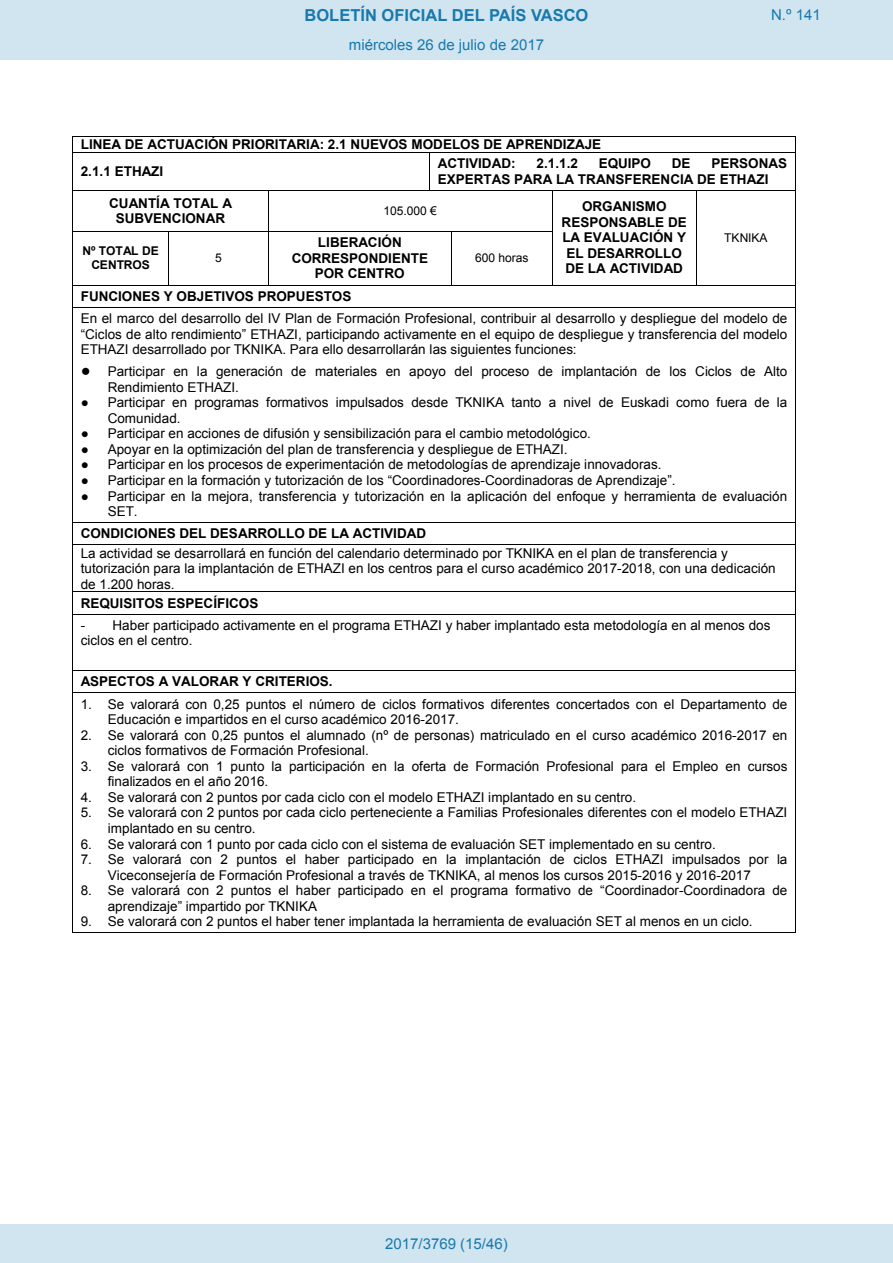
<style>
.page{position:relative;width:893px;height:1263px;background:#fff}
.page>*{position:absolute;margin:0;border:0;box-sizing:border-box;transform-origin:0 0}
.t1{font:700 16.5px "Arial";color:#1879ad}
.Paginacion_Centro{font:15px "Arial";color:#1879ad}
.t2{font:13.5px/15.5px "Arial";letter-spacing:.005em;color:#000}
.t3{font:700 13.5px/15.5px "Arial";color:#000;text-align:center}
.t4{font:12px "Arial";letter-spacing:-.005em;color:#000}
.t5{font:700 12px/13.8px "Arial";letter-spacing:-.005em;color:#000;text-align:center}
.s1{font-weight:700}
.s2{font-size:16.5px}
.s3{font-style:inherit}
</style>
<div class="page">
<hr style="left:73px;top:136px;width:722px;height:1px;background:#000">
<svg style="left:72px;top:136px;width:1px;height:17px"></svg>
<hr style="left:73px;top:152px;width:356px;height:1px;background:#000">
<hr style="left:430px;top:152px;width:365px;height:1px;background:#000">
<svg style="left:795px;top:136px;width:1px;height:17px"></svg>
<hr style="left:72px;top:153px;width:1px;height:37px;background:#000">
<hr style="left:429px;top:153px;width:1px;height:37px;background:#000">
<hr style="left:795px;top:153px;width:1px;height:37px;background:#000">
<hr style="left:73px;top:190px;width:195px;height:1px;background:#000">
<hr style="left:269px;top:190px;width:160px;height:1px;background:#000">
<hr style="left:430px;top:190px;width:122px;height:1px;background:#000">
<hr style="left:553px;top:190px;width:143px;height:1px;background:#000">
<hr style="left:697px;top:190px;width:98px;height:1px;background:#000">
<hr style="left:72px;top:191px;width:1px;height:40px;background:#000">
<hr style="left:268px;top:191px;width:1px;height:40px;background:#000">
<hr style="left:552px;top:191px;width:1px;height:40px;background:#000">
<hr style="left:696px;top:191px;width:1px;height:40px;background:#000">
<hr style="left:795px;top:191px;width:1px;height:40px;background:#000">
<hr style="left:73px;top:231px;width:95px;height:1px;background:#000">
<hr style="left:169px;top:231px;width:99px;height:1px;background:#000">
<hr style="left:269px;top:231px;width:182px;height:1px;background:#000">
<hr style="left:452px;top:231px;width:100px;height:1px;background:#000">
<hr style="left:72px;top:232px;width:1px;height:53px;background:#000">
<hr style="left:168px;top:232px;width:1px;height:53px;background:#000">
<hr style="left:268px;top:232px;width:1px;height:53px;background:#000">
<hr style="left:451px;top:232px;width:1px;height:53px;background:#000">
<hr style="left:552px;top:232px;width:1px;height:53px;background:#000">
<hr style="left:696px;top:232px;width:1px;height:53px;background:#000">
<hr style="left:795px;top:232px;width:1px;height:53px;background:#000">
<hr style="left:73px;top:285px;width:95px;height:1px;background:#000">
<hr style="left:169px;top:285px;width:99px;height:1px;background:#000">
<hr style="left:269px;top:285px;width:182px;height:1px;background:#000">
<hr style="left:452px;top:285px;width:100px;height:1px;background:#000">
<hr style="left:553px;top:285px;width:143px;height:1px;background:#000">
<hr style="left:697px;top:285px;width:98px;height:1px;background:#000">
<svg style="left:72px;top:285px;width:1px;height:23px"></svg>
<hr style="left:73px;top:307px;width:722px;height:1px;background:#000">
<svg style="left:795px;top:285px;width:1px;height:23px"></svg>
<hr style="left:72px;top:308px;width:1px;height:214px;background:#000">
<hr style="left:795px;top:308px;width:1px;height:214px;background:#000">
<hr style="left:73px;top:522px;width:722px;height:1px;background:#000">
<svg style="left:72px;top:522px;width:1px;height:23px"></svg>
<hr style="left:73px;top:544px;width:722px;height:1px;background:#000">
<svg style="left:795px;top:522px;width:1px;height:23px"></svg>
<hr style="left:72px;top:545px;width:1px;height:46px;background:#000">
<hr style="left:795px;top:545px;width:1px;height:46px;background:#000">
<hr style="left:73px;top:591px;width:722px;height:1px;background:#000">
<svg style="left:72px;top:591px;width:1px;height:23px"></svg>
<hr style="left:73px;top:614px;width:722px;height:1px;background:#000">
<svg style="left:795px;top:591px;width:1px;height:23px"></svg>
<hr style="left:72px;top:614px;width:1px;height:56px;background:#000">
<hr style="left:795px;top:614px;width:1px;height:56px;background:#000">
<hr style="left:73px;top:670px;width:722px;height:1px;background:#000">
<svg style="left:72px;top:670px;width:1px;height:23px"></svg>
<hr style="left:73px;top:692px;width:722px;height:1px;background:#000">
<svg style="left:795px;top:670px;width:1px;height:23px"></svg>
<hr style="left:72px;top:693px;width:1px;height:239px;background:#000">
<hr style="left:73px;top:932px;width:722px;height:1px;background:#000">
<hr style="left:795px;top:693px;width:1px;height:239px;background:#000">
<div style="left:0;top:0;width:893px;height:60px;background:#d0e5f0"></div>
<div style="left:0;top:1225px;width:893px;height:38px;background:#d0e5f0"></div>
<p class="t1" style="left:305px;top:4px;width:285px">BOLETÍN OFICIAL DEL PAÍS VASCO</p>
<p class="Paginacion_Centro" style="left:771px;top:5px;width:51px">N.º 141</p>
<p class="Paginacion_Centro" style="left:349px;top:35px;width:197px">miércoles 26 de julio de 2017</p>
<p class="t3" style="left:81px;top:131px;width:522px;line-height:27px;text-align:left">LINEA DE ACTUACIÓN PRIORITARIA: 2.1 NUEVOS MODELOS DE APRENDIZAJE<br>2.1.1 ETHAZI</p>
<p class="t3" style="left:438px;top:156px;width:79px">ACTIVIDAD:</p>
<p class="t3" style="left:536px;top:156px;width:43px">2.1.1.2</p>
<p class="t3" style="left:599px;top:156px;width:54px">EQUIPO</p>
<p class="t3" style="left:672px;top:156px;width:20px">DE</p>
<p class="t3" style="left:438px;top:156px;width:351px;text-align:left;text-indent:274px">PERSONAS<br>EXPERTAS PARA LA TRANSFERENCIA DE ETHAZI</p>
<p class="t3" style="left:109px;top:196px;width:124px">CUANTÍA TOTAL A<br>SUBVENCIONAR</p>
<p class="t4" style="left:383px;top:203px;width:55px">105.000 €</p>
<p class="t3" style="left:562px;top:199px;width:127px">ORGANISMO<br>RESPONSABLE DE<br>LA EVALUACIÓN Y<br>EL DESARROLLO<br>DE LA ACTIVIDAD</p>
<p class="t4" style="left:724px;top:230px;width:45px">TKNIKA</p>
<p class="t3" style="left:292px;top:235px;width:138px">LIBERACIÓN<br>CORRESPONDIENTE<br>POR CENTRO</p>
<p class="t5" style="left:83px;top:245px;width:78px">Nº TOTAL DE<br>CENTROS</p>
<p class="t4" style="left:215px;top:250px;width:8px">5</p>
<p class="t4" style="left:475px;top:250px;width:55px">600 horas</p>
<p class="t2" style="left:81px;top:285px;width:708px;line-height:22.6px"><span class="s1">FUNCIONES Y OBJETIVOS PROPUESTOS<br></span>En el marco del desarrollo del IV Plan de Formación Profesional, contribuir al desarrollo y despliegue del modelo de</p>
<p class="t2" style="left:81px;top:326px;width:708px">“Ciclos de alto rendimiento” ETHAZI, participando activamente en el equipo de despliegue y transferencia del modelo<br>ETHAZI desarrollado por TKNIKA. Para ello desarrollarán las siguientes funciones:</p>
<p class="t2" style="left:108px;top:363px;width:681px;line-height:16.2px;text-indent:-27px"><span class="s2">●</span> Participar en la generación de materiales en apoyo del proceso de implantación de los Ciclos de Alto<br>Rendimiento ETHAZI.</p>
<p class="t2" style="left:108px;top:395px;width:681px;text-indent:-27px"><span class="s3">●</span> Participar en programas formativos impulsados desde TKNIKA tanto a nivel de Euskadi como fuera de la<br>Comunidad.</p>
<p class="t2" style="left:81px;top:426px;width:512px"><span class="s3">●</span> Participar en acciones de difusión y sensibilización para el cambio metodológico.</p>
<p class="t2" style="left:81px;top:442px;width:488px"><span class="s3">●</span> Apoyar en la optimización del plan de transferencia y despliegue de ETHAZI.</p>
<p class="t2" style="left:81px;top:457px;width:582px"><span class="s3">●</span> Participar en los procesos de experimentación de metodologías de aprendizaje innovadoras.</p>
<p class="t2" style="left:81px;top:473px;width:596px"><span class="s3">●</span> Participar en la formación y tutorización de los “Coordinadores-Coordinadoras de Aprendizaje”.</p>
<p class="t2" style="left:108px;top:488px;width:681px;text-indent:-27px"><span class="s3">●</span> Participar en la mejora, transferencia y tutorización en la aplicación del enfoque y herramienta de evaluación<br>SET.</p>
<p class="t2" style="left:81px;top:523px;width:649px;line-height:19.8px"><span class="s1">CONDICIONES DEL DESARROLLO DE LA ACTIVIDAD<br></span>La actividad se desarrollará en función del calendario determinado por TKNIKA en el plan de transferencia y</p>
<p class="t2" style="left:81px;top:561px;width:697px">tutorización para la implantación de ETHAZI en los centros para el curso académico 2017-2018, con una dedicación de 1.200 horas.</p>
<p class="t3" style="left:81px;top:595px;width:179px">REQUISITOS ESPECÍFICOS</p>
<p class="t2" style="left:81px;top:618px;width:691px">- Haber participado activamente en el programa ETHAZI y haber implantado esta metodología en al menos dos ciclos en el centro.</p>
<p class="t3" style="left:81px;top:674px;width:253px">ASPECTOS A VALORAR Y CRITERIOS.</p>
<p class="t2" style="left:108px;top:696px;width:681px;text-indent:-27px">1. Se valorará con 0,25 puntos el número de ciclos formativos diferentes concertados con el Departamento de<br>Educación e impartidos en el curso académico 2016-2017.</p>
<p class="t2" style="left:108px;top:727px;width:681px;text-indent:-27px">2. Se valorará con 0,25 puntos el alumnado (nº de personas) matriculado en el curso académico 2016-2017 en ciclos formativos de Formación Profesional.</p>
<p class="t2" style="left:108px;top:759px;width:681px;text-indent:-27px">3. Se valorará con 1 punto la participación en la oferta de Formación Profesional para el Empleo en cursos finalizados en el año 2016.</p>
<p class="t2" style="left:81px;top:789px;width:557px">4. Se valorará con 2 puntos por cada ciclo con el modelo ETHAZI implantado en su centro.</p>
<p class="t2" style="left:108px;top:805px;width:681px;text-indent:-27px">5. Se valorará con 2 puntos por cada ciclo perteneciente a Familias Profesionales diferentes con el modelo ETHAZI implantado en su centro.</p>
<p class="t2" style="left:81px;top:836px;width:637px">6. Se valorará con 1 punto por cada ciclo con el sistema de evaluación SET implementado en su centro.</p>
<p class="t2" style="left:108px;top:852px;width:681px;text-indent:-27px">7. Se valorará con 2 puntos el haber participado en la implantación de ciclos ETHAZI impulsados por la<br>Viceconsejería de Formación Profesional a través de TKNIKA, al menos los cursos 2015-2016 y 2016-2017</p>
<p class="t2" style="left:108px;top:883px;width:681px;text-indent:-27px">8. Se valorará con 2 puntos el haber participado en el programa formativo de “Coordinador-Coordinadora de aprendizaje” impartido por TKNIKA</p>
<p class="t2" style="left:81px;top:914px;width:673px">9. Se valorará con 2 puntos el haber tener implantada la herramienta de evaluación SET al menos en un ciclo.</p>
<p class="Paginacion_Centro" style="left:385px;top:1234px;width:124px">2017/3769 (15/46)</p>
</div>
